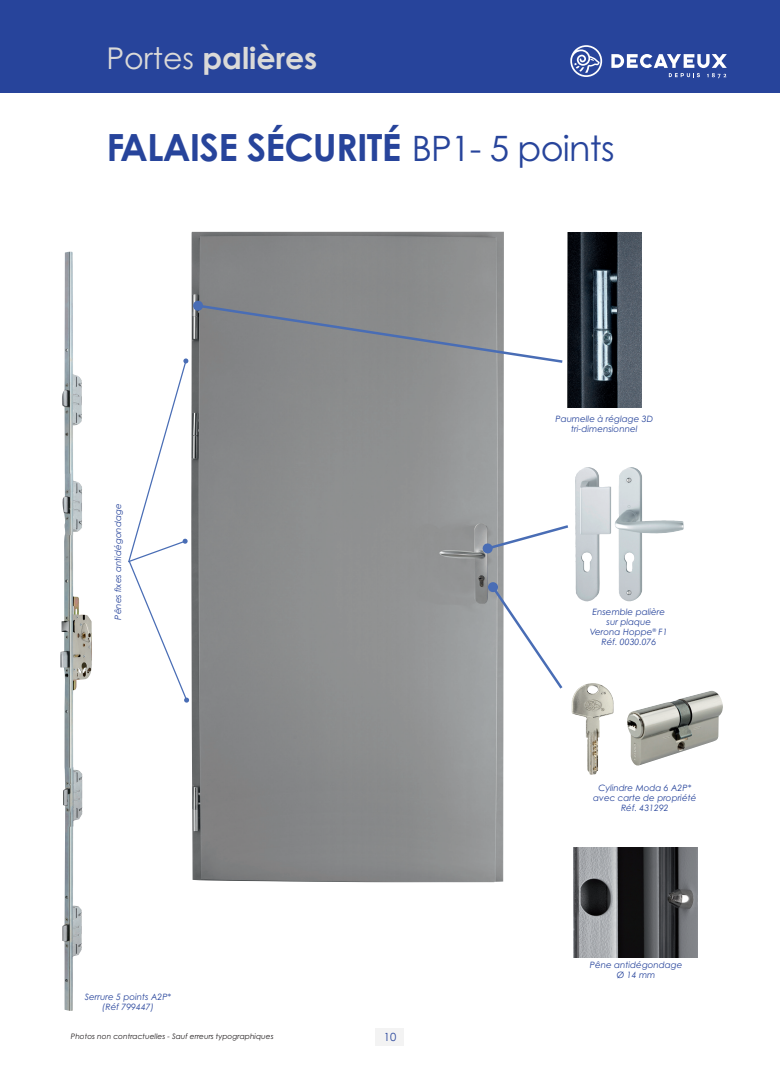
<style>
.page{position:relative;width:780px;height:1088px;background:#fff}
.page>*{position:absolute;margin:0;border:0;box-sizing:border-box;transform-origin:0 0}
.t1{font:700 37.5px "Century Gothic Pro";letter-spacing:-.02em;color:#27449b}
.t2{font:700 30px "Century Gothic Pro";color:#dbdad8}
.t3{font:11.25px "Century Gothic Pro";color:#27449b}
.t4{font:italic 8.75px/10px "Century Gothic Pro";color:#27449b;text-align:center}
.t5{font:italic 7.5px "Century Gothic Pro";color:#231f20}
.s1{font-weight:400}
.s2{font-weight:400;font-size:35px}
</style>
<div class="page">
<div style="left:0;top:0;width:780px;height:92px;background:#27449b"></div>
<svg style="left:570px;top:45px;width:32px;height:32px"></svg>
<svg style="left:611px;top:54px;width:115px;height:24px"></svg>
<div style="left:376px;top:1028px;width:28px;height:17px;background:#f3f3f3"></div>
<img style="left:191px;top:232px;width:313px;height:650px">
<img style="left:575px;top:467px;width:109px;height:135px">
<img style="left:571px;top:683px;width:42px;height:92px">
<img style="left:60px;top:252px;width:32px;height:759px">
<img style="left:573px;top:847px;width:124px;height:110px">
<img style="left:567px;top:233px;width:74px;height:174px">
<img style="left:627px;top:691px;width:96px;height:75px">
<svg style="left:128px;top:300px;width:443px;height:403px"></svg>
<h2 class="t2" style="left:106px;top:39px;width:213px"><span class="s1">Portes</span> palières</h2>
<h1 class="t1" style="left:106px;top:124px;width:510px">FALAISE SÉCURITÉ <span class="s2">BP1- 5 points</span></h1>
<p class="t4" style="left:113px;top:619px;width:117px;rotate:-90deg">Pênes fixes antidégondage</p>
<p class="t4" style="left:85px;top:992px;width:88px">Serrure 5 points A2P* (Réf 799447)</p>
<p class="t5" style="left:71px;top:1031px;width:204px">Photos non contractuelles - Sauf erreurs typographiques</p>
<p class="t3" style="left:384px;top:1030px;width:14px">10</p>
<p class="t4" style="left:555px;top:413px;width:99px">Paumelle à réglage 3D tri-dimensionnel</p>
<p class="t4" style="left:590px;top:606px;width:79px">Ensemble palière sur plaque<br>Verona Hoppe<sup>®</sup> F1<br>Réf. 0030.076</p>
<p class="t4" style="left:593px;top:783px;width:105px">Cylindre Moda 6 A2P* avec carte de propriété<br>Réf. 431292</p>
<p class="t4" style="left:590px;top:960px;width:94px">Pêne antidégondage<br>Ø 14 mm</p>
</div>
